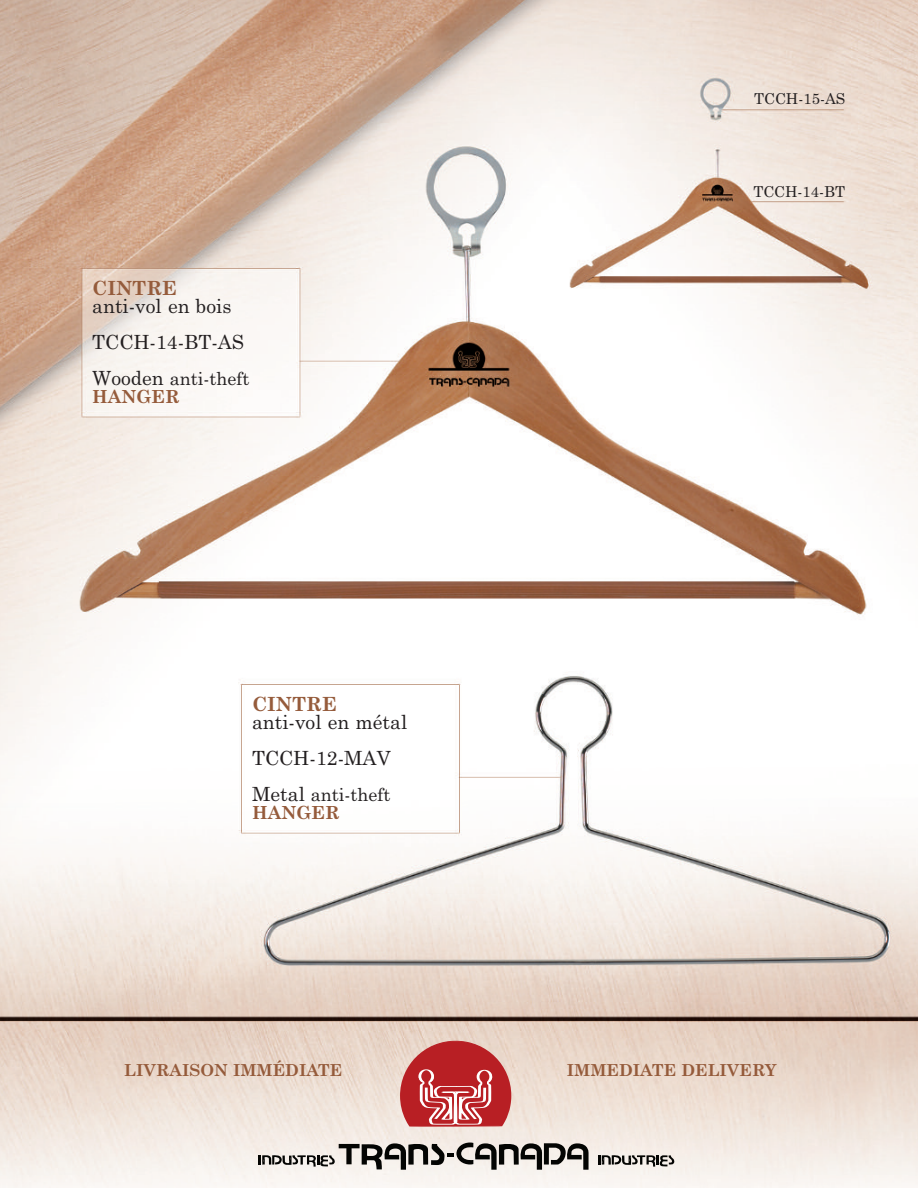
<style>
.page{position:relative;width:918px;height:1188px;background:#fff}
.page>*{position:absolute;margin:0;border:0;box-sizing:border-box;transform-origin:0 0}
.t1{font:19.5px/36px "Century Schoolbook";color:#231f20}
.t2{font:700 19.5px "Century Schoolbook";color:#955b3b}
.t3{font:18px/18px "Century Schoolbook";color:#231f20}
.t4{font:700 16.5px "Century Schoolbook";color:#955b3b}
.t5{font:15px "Century Schoolbook";color:#231f20}
.s1{font-size:19.5px}
.s2{font-weight:700;color:#955b3b}
</style>
<div class="page">
<img style="left:0;top:0;width:918px;height:1188px">
<svg style="left:598px;top:1155px;width:76px;height:12px"></svg>
<svg style="left:258px;top:1141px;width:332px;height:30px;background:#aaa6a2"></svg>
<svg style="left:399px;top:1040px;width:114px;height:87px;background:#ca5d5e"></svg>
<p class="t5" style="left:754px;top:90px;width:93px">TCCH-15-AS</p>
<p class="t2" style="left:92px;top:277px;width:86px">CINTRE</p>
<p class="t1" style="left:92px;top:288px;width:154px">anti-vol en bois<br>TCCH-14-BT-AS</p>
<p class="t3" style="left:92px;top:369px;width:159px"><span class="s1">Wooden</span> anti-theft<br><span class="s2">HANGER</span></p>
<p class="t2" style="left:252px;top:693px;width:86px">CINTRE</p>
<p class="t1" style="left:252px;top:704px;width:157px">anti-vol en métal<br>TCCH-12-MAV</p>
<p class="t3" style="left:252px;top:786px;width:140px"><span class="s1">Metal</span> anti-theft<br><span class="s2">HANGER</span></p>
<p class="t5" style="left:753px;top:183px;width:93px">TCCH-14-BT</p>
<p class="t4" style="left:124px;top:1060px;width:220px">LIVRAISON IMMÉDIATE</p>
<p class="t4" style="left:567px;top:1060px;width:211px">IMMEDIATE DELIVERY</p>
</div>
